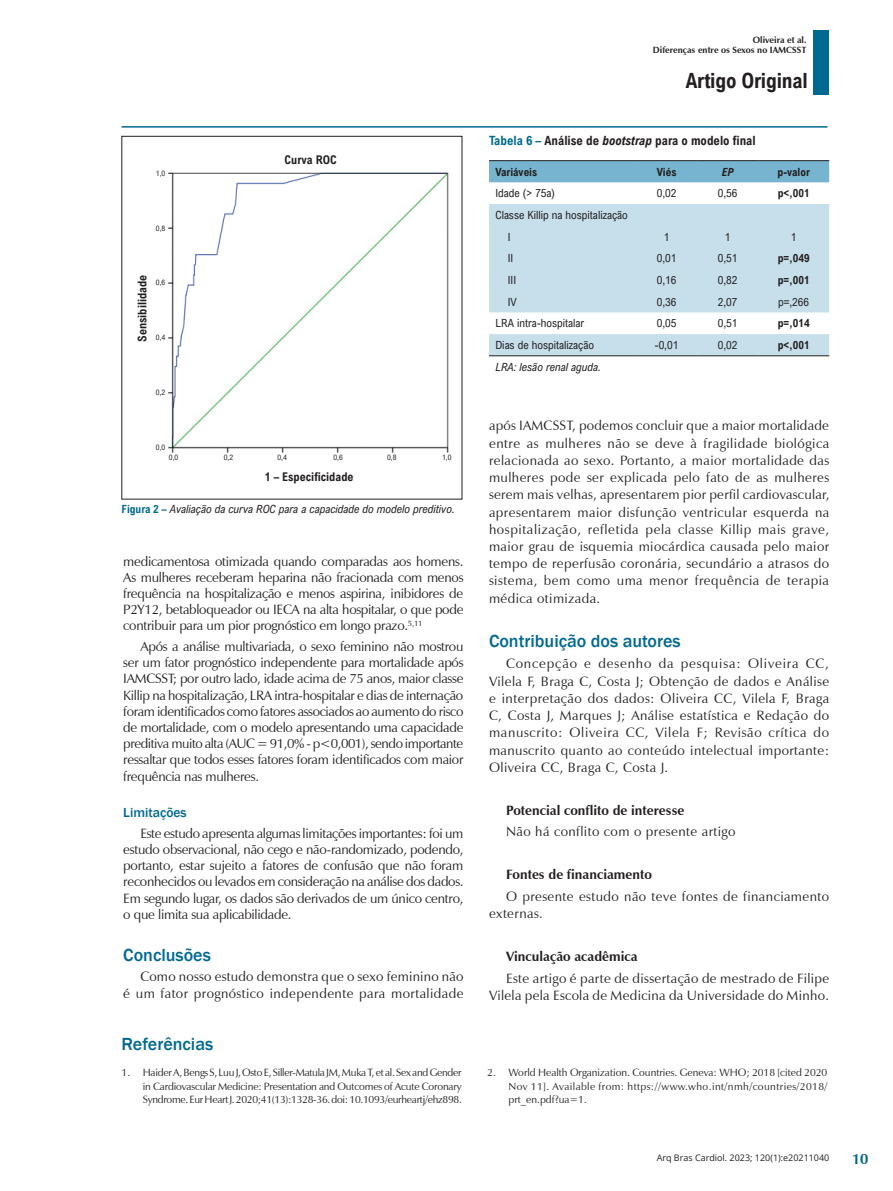
<style>
.page{position:relative;width:893px;height:1191px;background:#fff}
.page>*{position:absolute;margin:0;border:0;box-sizing:border-box;transform-origin:0 0}
.t1{font:700 21px "Arial Nova Cond";letter-spacing:-.01em;color:#231f20}
._02_-_TITULO_-_MATER{font:500 18px "Franklin Gothic";color:#006991}
.t2{font:700 15px "Zapf Humanist 601 BT";color:#006991}
._01-TEXTO_BASICO{font:13.5px/16.2px "Zapf Humanist 601 BT";letter-spacing:.025em;color:#231f20;text-align:justify}
._04_-_SUBTITULO_SECU{font:700 13.5px "Zapf Humanist 601 BT";color:#231f20}
._03_-_SUBTITULO_PRIN{font:500 13.5px "Franklin Gothic";color:#006991}
._01_TÍTULO_TABELA{font:700 12.75px "Arial Nova Cond";color:#231f20}
.t3{font:700 12px "Arial Nova Cond";color:#231f20}
._02_TEXTO_TABELA_BAS{font:11.25px "Arial Nova Cond";color:#231f20}
._06_-_LEGENDA_FIGURA{font:italic 11.25px "Arial Nova Cond";color:#231f20}
._02_TEXTO_TABELA_BAS-2{font:700 11.25px "Arial Nova Cond";color:#231f20}
._04_DESTAQUE_TABELA{font:700 11.25px "Arial Nova Cond";color:#231f20}
._05_LEGENDA_TABELA{font:italic 11.25px "Arial Nova Cond";color:#231f20}
._04_DESTAQUE_TABELA-2{font:italic 700 11.25px "Arial Nova Cond";color:#231f20}
._05_-_REFERENCIAS{font:10.5px/13.5px "Zapf Humanist 601 BT";letter-spacing:-.015em;color:#231f20;text-align:justify}
.t4{font:700 9px/10.8px "Zapf Humanist 601 BT";color:#231f20;text-align:right}
.t5{font:9px "Open Sans";color:#231f20}
.t6{font:7.5px "Arial Nova Cond";color:#231f20}
.s1{font-weight:700;font-style:normal;color:#006991}
.s2{color:#006991}
.s3{font-style:italic}
</style>
<div class="page">
<hr style="left:122px;top:126px;width:705px;height:2px;background:#006991">
<div style="left:813px;top:30px;width:16px;height:64px;background:#006991"></div>
<div style="left:489px;top:161px;width:340px;height:21px;background:#76b4cf"></div>
<svg style="left:489px;top:204px;width:340px;height:151px;background:#cee3ed"></svg>
<hr style="left:489px;top:160px;width:147px;height:1px;background:#231f20">
<hr style="left:636px;top:160px;width:61px;height:1px;background:#231f20">
<hr style="left:697px;top:160px;width:61px;height:1px;background:#231f20">
<hr style="left:758px;top:160px;width:71px;height:1px;background:#231f20">
<hr style="left:489px;top:355px;width:147px;height:1px;background:#231f20">
<hr style="left:636px;top:355px;width:61px;height:1px;background:#231f20">
<hr style="left:697px;top:355px;width:61px;height:1px;background:#231f20">
<hr style="left:758px;top:355px;width:71px;height:1px;background:#231f20">
<img style="left:168px;top:172px;width:281px;height:281px">
<p class="t4" style="left:653px;top:34px;width:155px">Oliveira et al.<br>Diferenças entre os Sexos no IAMCSST</p>
<p class="t6" style="left:156px;top:169px;width:11px">1,0</p>
<p class="t6" style="left:156px;top:223px;width:11px">0,8</p>
<p class="t3" style="left:135px;top:342px;width:68px;rotate:-90deg">Sensibilidade</p>
<p class="t6" style="left:156px;top:278px;width:11px">0,6</p>
<p class="t6" style="left:156px;top:333px;width:11px">0,4</p>
<p class="t6" style="left:156px;top:388px;width:11px">0,2</p>
<p class="t3" style="left:285px;top:153px;width:54px">Curva ROC</p>
<p class="t6" style="left:156px;top:443px;width:11px">0,0</p>
<p class="t6" style="left:169px;top:452px;width:11px">0,0</p>
<p class="t6" style="left:224px;top:452px;width:11px">0,2</p>
<p class="t6" style="left:278px;top:452px;width:11px">0,4</p>
<p class="t6" style="left:333px;top:452px;width:11px">0,6</p>
<p class="t6" style="left:387px;top:452px;width:11px">0,8</p>
<p class="t6" style="left:442px;top:452px;width:11px">1,0</p>
<p class="t3" style="left:265px;top:469px;width:90px">1 – Especificidade</p>
<p class="_06_-_LEGENDA_FIGURA" style="left:122px;top:502px;width:335px"><span class="s1">Figura 2 –</span> Avaliação da curva ROC para a capacidade do modelo preditivo.</p>
<p class="_01-TEXTO_BASICO" style="left:123px;top:553px;width:342px">medicamentosa otimizada quando comparadas aos homens.<br>As mulheres receberam heparina não fracionada com menos frequência na hospitalização e menos aspirina, inibidores de P2Y12, betabloqueador ou IECA na alta hospitalar, o que pode contribuir para um pior prognóstico em longo prazo.<sup>5,11</sup></p>
<p class="_01-TEXTO_BASICO" style="left:123px;top:638px;width:342px;text-indent:17px">Após a análise multivariada, o sexo feminino não mostrou ser um fator prognóstico independente para mortalidade após IAMCSST; por outro lado, idade acima de 75 anos, maior classe Killip na hospitalização, LRA intra-hospitalar e dias de internação foram identificados como fatores associados ao aumento do risco de mortalidade, com o modelo apresentando uma capacidade preditiva muito alta (AUC = 91,0% - p&lt;0,001), sendo importante ressaltar que todos esses fatores foram identificados com maior frequência nas mulheres.</p>
<p class="_03_-_SUBTITULO_PRIN" style="left:123px;top:804px;width:65px">Limitações</p>
<p class="_01-TEXTO_BASICO" style="left:123px;top:825px;width:342px;text-indent:17px">Este estudo apresenta algumas limitações importantes: foi um estudo observacional, não cego e não-randomizado, podendo, portanto, estar sujeito a fatores de confusão que não foram reconhecidos ou levados em consideração na análise dos dados.<br>Em segundo lugar, os dados são derivados de um único centro, o que limita sua aplicabilidade.</p>
<p class="_02_-_TITULO_-_MATER" style="left:123px;top:943px;width:89px">Conclusões</p>
<p class="_01-TEXTO_BASICO" style="left:123px;top:968px;width:342px;text-align:right">Como nosso estudo demonstra que o sexo feminino não<br>é um fator prognóstico independente para mortalidade</p>
<p class="_02_-_TITULO_-_MATER" style="left:122px;top:1033px;width:93px">Referências</p>
<h1 class="t1" style="left:686px;top:67px;width:124px">Artigo Original</h1>
<p class="_01_TÍTULO_TABELA" style="left:489px;top:133px;width:268px"><span class="s2">Tabela 6 –</span> Análise de <span class="s3">bootstrap</span> para o modelo final</p>
<p class="_04_DESTAQUE_TABELA" style="left:495px;top:164px;width:43px">Variáveis</p>
<p class="_04_DESTAQUE_TABELA" style="left:657px;top:164px;width:21px">Viés</p>
<p class="_04_DESTAQUE_TABELA-2" style="left:722px;top:164px;width:13px">EP</p>
<p class="_04_DESTAQUE_TABELA" style="left:778px;top:164px;width:34px">p-valor</p>
<p class="_02_TEXTO_TABELA_BAS" style="left:495px;top:186px;width:61px">Idade (&gt; 75a)</p>
<p class="_02_TEXTO_TABELA_BAS" style="left:657px;top:186px;width:21px">0,02</p>
<p class="_02_TEXTO_TABELA_BAS" style="left:718px;top:186px;width:21px">0,56</p>
<p class="_02_TEXTO_TABELA_BAS-2" style="left:778px;top:186px;width:34px">p&lt;,001</p>
<p class="_02_TEXTO_TABELA_BAS" style="left:495px;top:208px;width:134px">Classe Killip na hospitalização</p>
<p class="_02_TEXTO_TABELA_BAS" style="left:508px;top:230px;width:4px">I</p>
<p class="_02_TEXTO_TABELA_BAS" style="left:664px;top:230px;width:7px">1</p>
<p class="_02_TEXTO_TABELA_BAS" style="left:725px;top:230px;width:7px">1</p>
<p class="_02_TEXTO_TABELA_BAS" style="left:791px;top:230px;width:7px">1</p>
<p class="_02_TEXTO_TABELA_BAS" style="left:508px;top:251px;width:7px">II</p>
<p class="_02_TEXTO_TABELA_BAS" style="left:657px;top:251px;width:21px">0,01</p>
<p class="_02_TEXTO_TABELA_BAS" style="left:718px;top:251px;width:21px">0,51</p>
<p class="_02_TEXTO_TABELA_BAS-2" style="left:778px;top:251px;width:34px">p=,049</p>
<p class="_02_TEXTO_TABELA_BAS" style="left:508px;top:273px;width:10px">III</p>
<p class="_02_TEXTO_TABELA_BAS" style="left:657px;top:273px;width:21px">0,16</p>
<p class="_02_TEXTO_TABELA_BAS" style="left:718px;top:273px;width:21px">0,82</p>
<p class="_02_TEXTO_TABELA_BAS-2" style="left:778px;top:273px;width:34px">p=,001</p>
<p class="_02_TEXTO_TABELA_BAS" style="left:508px;top:295px;width:11px">IV</p>
<p class="_02_TEXTO_TABELA_BAS" style="left:657px;top:295px;width:21px">0,36</p>
<p class="_02_TEXTO_TABELA_BAS" style="left:718px;top:295px;width:21px">2,07</p>
<p class="_02_TEXTO_TABELA_BAS" style="left:778px;top:295px;width:32px">p=,266</p>
<p class="_02_TEXTO_TABELA_BAS" style="left:495px;top:316px;width:90px">LRA intra-hospitalar</p>
<p class="_02_TEXTO_TABELA_BAS" style="left:657px;top:316px;width:21px">0,05</p>
<p class="_02_TEXTO_TABELA_BAS" style="left:718px;top:316px;width:21px">0,51</p>
<p class="_02_TEXTO_TABELA_BAS-2" style="left:778px;top:316px;width:34px">p=,014</p>
<p class="_02_TEXTO_TABELA_BAS" style="left:495px;top:338px;width:100px">Dias de hospitalização</p>
<p class="_02_TEXTO_TABELA_BAS" style="left:655px;top:338px;width:25px">-0,01</p>
<p class="_02_TEXTO_TABELA_BAS" style="left:718px;top:338px;width:21px">0,02</p>
<p class="_02_TEXTO_TABELA_BAS-2" style="left:778px;top:338px;width:34px">p&lt;,001</p>
<p class="_05_LEGENDA_TABELA" style="left:495px;top:360px;width:107px">LRA: lesão renal aguda.</p>
<p class="_01-TEXTO_BASICO" style="left:489px;top:417px;width:342px;line-height:17.2px">após IAMCSST, podemos concluir que a maior mortalidade entre as mulheres não se deve à fragilidade biológica relacionada ao sexo. Portanto, a maior mortalidade das mulheres pode ser explicada pelo fato de as mulheres serem mais velhas, apresentarem pior perfil cardiovascular, apresentarem maior disfunção ventricular esquerda na hospitalização, refletida pela classe Killip mais grave, maior grau de isquemia miocárdica causada pelo maior tempo de reperfusão coronária, secundário a atrasos do sistema, bem como uma menor frequência de terapia médica otimizada.</p>
<p class="_02_-_TITULO_-_MATER" style="left:489px;top:630px;width:193px">Contribuição dos autores</p>
<p class="_01-TEXTO_BASICO" style="left:489px;top:655px;width:342px;line-height:17.2px;text-indent:17px">Concepção e desenho da pesquisa: Oliveira CC, Vilela F, Braga C, Costa J; Obtenção de dados e Análise e interpretação dos dados: Oliveira CC, Vilela F, Braga C, Costa J, Marques J; Análise estatística e Redação do manuscrito: Oliveira CC, Vilela F; Revisão crítica do manuscrito quanto ao conteúdo intelectual importante:<br>Oliveira CC, Braga C, Costa J.</p>
<p class="_04_-_SUBTITULO_SECU" style="left:506px;top:802px;width:180px">Potencial conflito de interesse</p>
<p class="_01-TEXTO_BASICO" style="left:506px;top:823px;width:231px">Não há conflito com o presente artigo</p>
<p class="_04_-_SUBTITULO_SECU" style="left:506px;top:866px;width:147px">Fontes de financiamento</p>
<p class="_01-TEXTO_BASICO" style="left:489px;top:887px;width:342px;line-height:17.2px;text-indent:17px">O presente estudo não teve fontes de financiamento externas.</p>
<p class="_04_-_SUBTITULO_SECU" style="left:506px;top:948px;width:133px">Vinculação acadêmica</p>
<p class="_01-TEXTO_BASICO" style="left:489px;top:969px;width:342px;line-height:17.2px;text-align:right">Este artigo é parte de dissertação de mestrado de Filipe<br>Vilela pela Escola de Medicina da Universidade do Minho.</p>
<p class="_05_-_REFERENCIAS" style="left:143px;top:1066px;width:321px;text-indent:-21px">1. Haider A, Bengs S, Luu J, Osto E, Siller-Matula JM, Muka T, et al. Sex and Gender in Cardiovascular Medicine: Presentation and Outcomes of Acute Coronary Syndrome. Eur Heart J. 2020;41(13):1328-36. doi: 10.1093/eurheartj/ehz898.</p>
<p class="_05_-_REFERENCIAS" style="left:509px;top:1066px;width:321px;text-indent:-21px">2. World Health Organization. Countries. Geneva: WHO; 2018 [cited 2020<br>Nov 11]. Available from: https://www.who.int/nmh/countries/2018/ prt_en.pdf?ua=1.</p>
<p class="t5" style="left:657px;top:1152px;width:174px">Arq Bras Cardiol. 2023; 120(1):e20211040</p>
<p class="t2" style="left:852px;top:1149px;width:18px">10</p>
</div>
